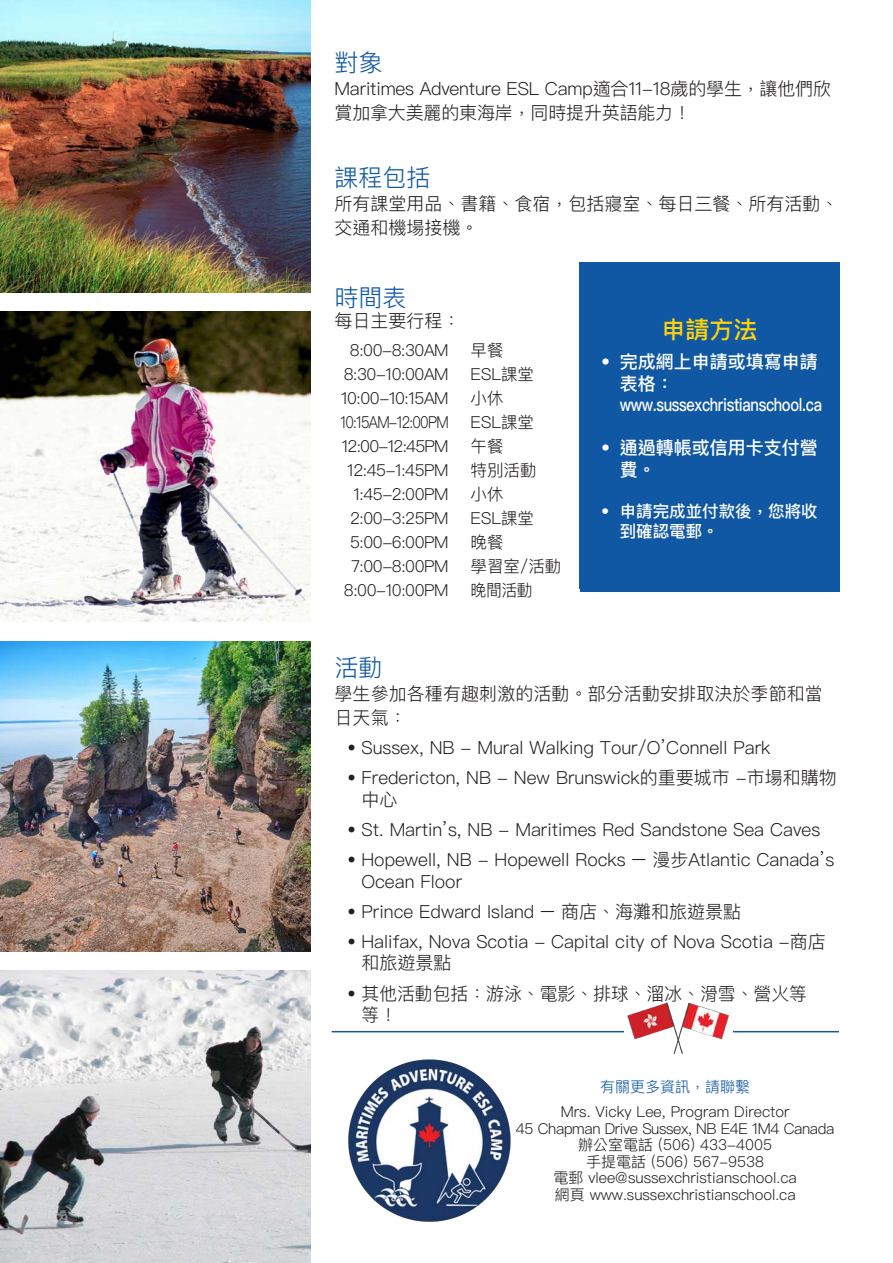
<style>
.page{position:relative;width:893px;height:1263px;background:#fff}
.page>*{position:absolute;margin:0;border:0;box-sizing:border-box;transform-origin:0 0}
.t1{font:300 24px "Ping Fang TC";color:#1058a3}
.t2{font:500 24px "Ping Fang TC";color:#fcd10d}
.t3{font:300 18px/21.6px "Ping Fang TC";color:#231f20}
.t4{font:500 18px/21.6px "Ping Fang TC";letter-spacing:-.025em;color:#fff}
.t5{font:500 18px/21.6px "Ping Fang TC";color:#fff}
.t6{font:300 16.5px "Ping Fang TC";letter-spacing:-.025em;color:#231f20}
.t7{font:500 16.5px/19.8px "Ping Fang TC";color:#fff}
.t8{font:300 16.5px "Ping Fang TC";letter-spacing:-.05em;color:#231f20;scale:.86 1}
.t9{font:300 16.5px "Ping Fang TC";letter-spacing:-.045em;color:#231f20}
.t10{font:300 16.5px "Ping Fang TC";letter-spacing:-.025em;color:#231f20;scale:.96 1}
.t11{font:300 15px/16.5px "Ping Fang TC";color:#231f20;text-align:center}
.t12{font:300 15px "Ping Fang TC";color:#1058a3}
.s1{font-size:16.5px;color:#fff}
</style>
<div class="page">
<img style="left:0;top:0;width:310px;height:292px">
<img style="left:0;top:311px;width:310px;height:311px">
<img style="left:0;top:641px;width:310px;height:310px">
<img style="left:0;top:971px;width:310px;height:292px">
<hr style="left:332px;top:1031px;width:507px;height:1px;background:#1058a3">
<img style="left:348px;top:1059px;width:163px;height:163px">
<img style="left:624px;top:1002px;width:109px;height:53px">
<div style="left:580px;top:265px;width:259px;height:326px;background:#1058a3"></div>
<h1 class="t1" style="left:334px;top:48px;width:49px">對象</h1>
<p class="t3" style="left:334px;top:77px;width:498px;line-height:24px">Maritimes Adventure ESL Camp適合11-18歲的學生，讓他們欣賞加拿大美麗的東海岸，同時提升英語能力！</p>
<h1 class="t1" style="left:334px;top:163px;width:97px">課程包括</h1>
<p class="t3" style="left:334px;top:192px;width:505px;line-height:24px">所有課堂用品、書籍、食宿，包括寢室、每日三餐、所有活動、交通和機場接機。</p>
<h1 class="t1" style="left:334px;top:282px;width:73px">時間表</h1>
<p class="t3" style="left:334px;top:310px;width:127px">每日主要行程：</p>
<p class="t6" style="left:350px;top:340px;width:100px">8:00-8:30AM</p>
<p class="t6" style="left:471px;top:340px;width:34px">早餐</p>
<p class="t6" style="left:344px;top:364px;width:106px">8:30-10:00AM</p>
<p class="t6" style="left:471px;top:364px;width:65px">ESL課堂</p>
<p class="t6" style="left:341px;top:388px;width:109px">10:00-10:15AM</p>
<p class="t6" style="left:471px;top:388px;width:34px">小休</p>
<p class="t8" style="left:340px;top:412px;width:127px">10:15AM-12:00PM</p>
<p class="t6" style="left:471px;top:412px;width:65px">ESL課堂</p>
<p class="t9" style="left:342px;top:436px;width:108px">12:00-12:45PM</p>
<p class="t6" style="left:471px;top:436px;width:34px">午餐</p>
<p class="t6" style="left:347px;top:460px;width:103px">12:45-1:45PM</p>
<p class="t6" style="left:471px;top:460px;width:67px">特別活動</p>
<p class="t6" style="left:353px;top:484px;width:97px">1:45-2:00PM</p>
<p class="t6" style="left:471px;top:484px;width:34px">小休</p>
<p class="t6" style="left:350px;top:508px;width:100px">2:00-3:25PM</p>
<p class="t6" style="left:471px;top:508px;width:65px">ESL課堂</p>
<p class="t6" style="left:350px;top:532px;width:100px">5:00-6:00PM</p>
<p class="t6" style="left:471px;top:532px;width:34px">晚餐</p>
<p class="t6" style="left:351px;top:556px;width:99px">7:00-8:00PM</p>
<p class="t6" style="left:471px;top:556px;width:92px">學習室/活動</p>
<p class="t6" style="left:344px;top:580px;width:106px">8:00-10:00PM</p>
<p class="t10" style="left:471px;top:580px;width:66px">晚間活動</p>
<h1 class="t2" style="left:662px;top:315px;width:97px">申請方法</h1>
<p class="t4" style="left:620px;top:351px;width:204px;text-indent:-18px">• 完成網上申請或填寫申請表格：www.sussexchristianschool.ca</p>
<p class="t5" style="left:620px;top:437px;width:200px;text-indent:-19px">• 通過轉帳或信用卡支付營費。</p>
<p class="t7" style="left:620px;top:501px;width:200px;text-indent:-18px">• 申請完成並付款後，您將收到確認電郵。</p>
<h1 class="t1" style="left:334px;top:653px;width:49px">活動</h1>
<p class="t3" style="left:334px;top:681px;width:490px;line-height:24px">學生參加各種有趣刺激的活動。部分活動安排取決於季節和當日天氣：</p>
<p class="t3" style="left:347px;top:737px;width:425px">• Sussex, NB - Mural Walking Tour/O’Connell Park</p>
<p class="t3" style="left:361px;top:767px;width:477px;text-indent:-14px">• Fredericton, NB - New Brunswick的重要城市 -市場和購物中心</p>
<p class="t3" style="left:347px;top:818px;width:475px">• St. Martin’s, NB - Maritimes Red Sandstone Sea Caves</p>
<p class="t3" style="left:361px;top:848px;width:474px;text-indent:-14px">• Hopewell, NB - Hopewell Rocks – 漫步Atlantic Canada’s<br>Ocean Floor</p>
<p class="t3" style="left:347px;top:900px;width:395px">• Prince Edward Island – 商店、海灘和旅遊景點</p>
<p class="t3" style="left:361px;top:930px;width:466px;text-indent:-14px">• Halifax, Nova Scotia - Capital city of Nova Scotia -商店和旅遊景點</p>
<p class="t3" style="left:361px;top:982px;width:447px;text-indent:-14px">• 其他活動包括：游泳、電影、排球、溜冰、滑雪、營火等等！<span class="s1">w</span></p>
<p class="t12" style="left:600px;top:1078px;width:151px">有關更多資訊，請聯繫</p>
<p class="t11" style="left:516px;top:1104px;width:320px">Mrs. Vicky Lee, Program Director<br>45 Chapman Drive Sussex, NB E4E 1M4 Canada辦公室電話 (506) 433-4005<br>手提電話 (506) 567-9538<br>電郵 vlee@sussexchristianschool.ca<br>網頁 www.sussexchristianschool.ca</p>
</div>
